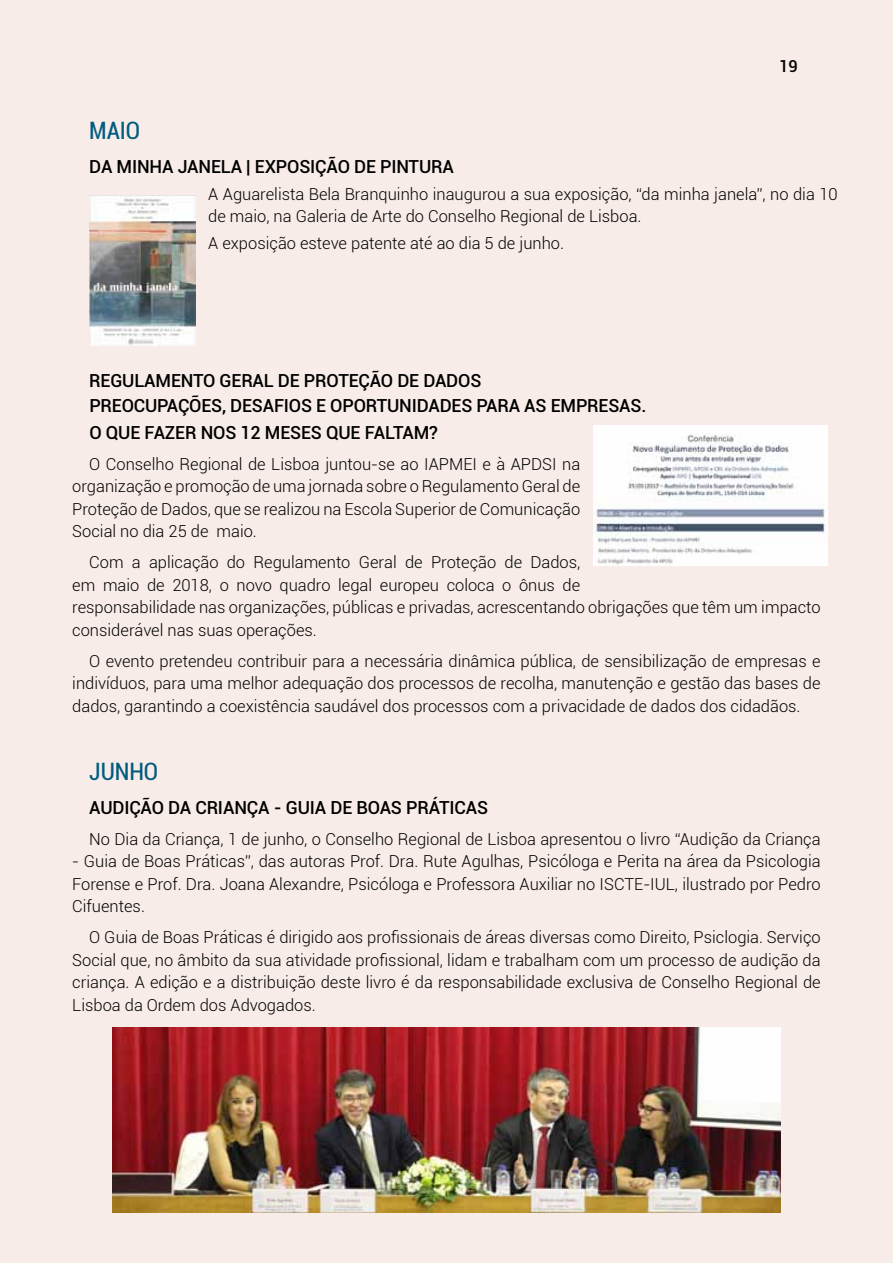
<style>
.page{position:relative;width:893px;height:1263px;background:#f7ece8}
.page>*{position:absolute;margin:0;border:0;box-sizing:border-box;transform-origin:0 0}
.t1{font:condensed 24px "Roboto";letter-spacing:-.005em;color:#005b7f}
.t2{font:500 18px "Roboto";letter-spacing:-.01em;color:#000}
.t3{font:300 16.5px/22.5px "Roboto";color:#000;text-align:justify}
.t4{font:500 16.5px "Roboto";color:#000}
</style>
<div class="page">
<img style="left:89px;top:196px;width:107px;height:149px">
<img style="left:593px;top:425px;width:234px;height:141px">
<img style="left:113px;top:1028px;width:667px;height:185px">
<p class="t4" style="left:779px;top:54px;width:20px">19</p>
<h1 class="t1" style="left:89px;top:114px;width:52px">MAIO</h1>
<p class="t2" style="left:89px;top:154px;width:40px">DA MINHA</p>
<p class="t2" style="left:178px;top:154px;width:12px">JANE</p>
<p class="t2" style="left:221px;top:154px;width:46px">LA | EXPOSIÇ</p>
<p class="t2" style="left:327px;top:154px;width:64px">ÃODE PINT</p>
<p class="t2" style="left:419px;top:154px;width:24px">URA</p>
<p class="t3" style="left:208px;top:182px;width:631px">A Aguarelista Bela Branquinho inaugurou a sua exposição, “da minha janela”, no dia 10 de maio, na Galeria de Arte do Conselho Regional de Lisboa.</p>
<p class="t3" style="left:208px;top:231px;width:357px">A exposição esteve patente até ao dia 5 de junho.</p>
<p class="t2" style="left:89px;top:368px;width:68px">REGULAMENTO</p>
<p class="t2" style="left:220px;top:368px;width:108px">GERAL DE PROTEÇ</p>
<p class="t2" style="left:370px;top:368px;width:78px">ÃO DE DADOS</p>
<p class="t2" style="left:89px;top:393px;width:23px">PREOC</p>
<p class="t2" style="left:145px;top:393px;width:97px">UPAÇÕES, DESAFIOS</p>
<p class="t2" style="left:316px;top:393px;width:27px">E OPORT</p>
<p class="t2" style="left:387px;top:393px;width:24px">UNIDADES</p>
<p class="t2" style="left:476px;top:393px;width:12px">PARA</p>
<p class="t2" style="left:524px;top:393px;width:39px">AS EMPRESAS</p>
<p class="t2" style="left:641px;top:393px;width:7px">.</p>
<p class="t2" style="left:89px;top:420px;width:67px">O QUE FAZER</p>
<p class="t2" style="left:201px;top:420px;width:13px">NOS</p>
<p class="t2" style="left:240px;top:420px;width:37px">12 MESES</p>
<p class="t2" style="left:326px;top:420px;width:80px">QUE FALTAM</p>
<p class="t2" style="left:429px;top:420px;width:10px">?</p>
<p class="t3" style="left:72px;top:452px;width:510px;text-indent:17px">O Conselho Regional de Lisboa juntou-se ao IAPMEI e à APDSI na organização e promoção de uma jornada sobre o Regulamento Geral de Proteção de Dados, que se realizou na Escola Superior de Comunicação Social no dia 25 de maio.</p>
<p class="t3" style="left:72px;top:551px;width:750px;text-align:left;text-indent:17px">Com a aplicação do Regulamento Geral de Proteção de Dados,<br>em maio de 2018, o novo quadro legal europeu coloca o ônus de<br>responsabilidade nas organizações, públicas e privadas, acrescentando obrigações que têm um impacto considerável nas suas operações.</p>
<p class="t3" style="left:72px;top:649px;width:750px;text-indent:17px">O evento pretendeu contribuir para a necessária dinâmica pública, de sensibilização de empresas e indivíduos, para uma melhor adequação dos processos de recolha, manutenção e gestão das bases de dados, garantindo a coexistência saudável dos processos com a privacidade de dados dos cidadãos.</p>
<h1 class="t1" style="left:89px;top:755px;width:70px">JUNHO</h1>
<p class="t2" style="left:89px;top:794px;width:129px">AUDIÇÃO DA CRIANÇA</p>
<p class="t2" style="left:274px;top:794px;width:106px">- GUIA DE BOAS</p>
<p class="t2" style="left:406px;top:794px;width:23px">PRÁTICAS</p>
<p class="t3" style="left:89px;top:827px;width:733px">No Dia da Criança, 1 de junho, o Conselho Regional de Lisboa apresentou o livro “Audição da Criança</p>
<p class="t3" style="left:72px;top:849px;width:750px">- G uia de Boas Práticas”, das autoras Prof. Dra. Rute Agulhas, Psicóloga e Perita na área da Psicologia Forense e Prof. Dra. Joana Alexandre, Psicóloga e Professora Auxiliar no ISCTE-IUL, ilustrado por Pedro Cifuentes.</p>
<p class="t3" style="left:72px;top:925px;width:750px;text-indent:17px">O Guia de Boas Práticas é dirigido aos profissionais de áreas diversas como Direito, Psiclogia. Serviço Social que, no âmbito da sua atividade profissional, lidam e trabalham com um processo de audição da criança. A edição e a distribuição deste livro é da responsabilidade exclusiva de Conselho Regional de Lisboa da Ordem dos Advogados.</p>
</div>
